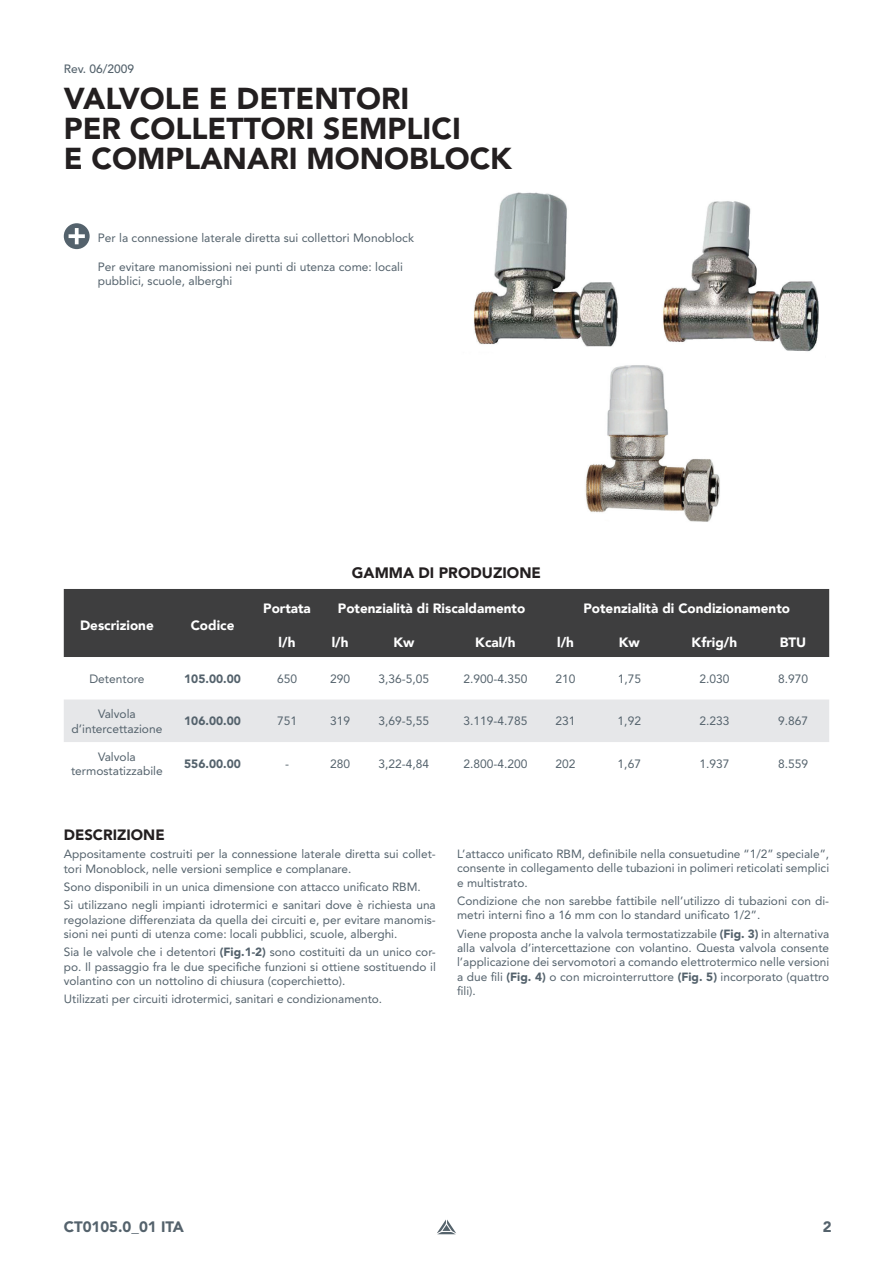
<style>
.page{position:relative;width:893px;height:1263px;background:#fff}
.page>*{position:absolute;margin:0;border:0;box-sizing:border-box;transform-origin:0 0}
.t1{font:900 30px/30px "Avenir LT Pro";color:#231f20}
.t2{font:900 15px "Avenir LT Pro";color:#231f20}
.t3{font:900 15px "Avenir LT Pro";color:#54626c}
.t4{font:900 14.85px "Avenir LT Pro";color:#231f20}
.t5{font:900 13.5px "Avenir";color:#fff}
.t6{font:12px/14.4px "Avenir LT Pro";color:#54626c;text-align:center}
.t7{font:900 12px "Avenir LT Pro";color:#54626c}
.t8{font:500 12px "Avenir LT Pro";color:#54626c}
.t9{font:11.85px/14.2px "Avenir LT Pro";color:#54626c}
.s1{font-weight:900}
</style>
<div class="page">
<svg style="left:437px;top:1219px;width:19px;height:15px"></svg>
<div style="left:64px;top:589px;width:765px;height:68px;background:#3e3e3f"></div>
<div style="left:64px;top:699px;width:765px;height:43px;background:#e6e7e9"></div>
<div style="left:64px;top:223px;width:26px;height:26px;background:#54626c;border-radius:50%"></div>
<svg style="left:69px;top:228px;width:16px;height:16px"></svg>
<img style="left:474px;top:192px;width:144px;height:155px">
<img style="left:663px;top:201px;width:156px;height:151px">
<img style="left:585px;top:365px;width:135px;height:157px">
<p class="t8" style="left:64px;top:62px;width:72px">Rev. 06/2009</p>
<h1 class="t1" style="left:64px;top:83px;width:450px">VALVOLE E DETENTORI<br>PER COLLETTORI SEMPLICI<br>E COMPLANARI MONOBLOCK</h1>
<p class="t6" style="left:98px;top:230px;width:318px">Per la connessione laterale diretta sui collettori Monoblock</p>
<p class="t6" style="left:98px;top:259px;width:307px;text-align:left">Per evitare manomissioni nei punti di utenza come: locali pubblici, scuole, alberghi</p>
<p class="t5" style="left:80px;top:613px;width:75px">Descrizione</p>
<p class="t5" style="left:191px;top:613px;width:45px">Codice</p>
<p class="t2" style="left:352px;top:563px;width:191px">GAMMA DI PRODUZIONE</p>
<p class="t5" style="left:263px;top:596px;width:49px">Portata</p>
<p class="t5" style="left:338px;top:596px;width:189px">Potenzialità di Riscaldamento</p>
<p class="t5" style="left:583px;top:596px;width:208px">Potenzialità di Condizionamento</p>
<p class="t5" style="left:279px;top:630px;width:18px">l/h</p>
<p class="t5" style="left:332px;top:630px;width:18px">l/h</p>
<p class="t5" style="left:393px;top:630px;width:22px">Kw</p>
<p class="t5" style="left:475px;top:630px;width:42px">Kcal/h</p>
<p class="t5" style="left:557px;top:630px;width:18px">l/h</p>
<p class="t5" style="left:619px;top:630px;width:22px">Kw</p>
<p class="t5" style="left:692px;top:630px;width:47px">Kfrig/h</p>
<p class="t5" style="left:780px;top:630px;width:28px">BTU</p>
<p class="t6" style="left:89px;top:671px;width:57px">Detentore</p>
<p class="t7" style="left:184px;top:671px;width:58px">105.00.00</p>
<p class="t6" style="left:277px;top:671px;width:22px">650</p>
<p class="t6" style="left:330px;top:671px;width:22px">290</p>
<p class="t6" style="left:379px;top:671px;width:52px">3,36-5,05</p>
<p class="t6" style="left:463px;top:671px;width:66px">2.900-4.350</p>
<p class="t6" style="left:555px;top:671px;width:22px">210</p>
<p class="t6" style="left:618px;top:671px;width:25px">1,75</p>
<p class="t6" style="left:699px;top:671px;width:32px">2.030</p>
<p class="t6" style="left:778px;top:671px;width:32px">8.970</p>
<p class="t6" style="left:71px;top:707px;width:92px">Valvola d’intercettazione</p>
<p class="t7" style="left:184px;top:714px;width:58px">106.00.00</p>
<p class="t6" style="left:277px;top:714px;width:22px">751</p>
<p class="t6" style="left:330px;top:714px;width:22px">319</p>
<p class="t6" style="left:379px;top:714px;width:52px">3,69-5,55</p>
<p class="t6" style="left:463px;top:714px;width:66px">3.119-4.785</p>
<p class="t6" style="left:555px;top:714px;width:22px">231</p>
<p class="t6" style="left:618px;top:714px;width:25px">1,92</p>
<p class="t6" style="left:699px;top:714px;width:32px">2.233</p>
<p class="t6" style="left:778px;top:714px;width:32px">9.867</p>
<p class="t6" style="left:71px;top:749px;width:93px">Valvola termostatizzabile</p>
<p class="t7" style="left:184px;top:756px;width:58px">556.00.00</p>
<p class="t6" style="left:285px;top:756px;width:5px">-</p>
<p class="t6" style="left:330px;top:756px;width:22px">280</p>
<p class="t6" style="left:379px;top:756px;width:52px">3,22-4,84</p>
<p class="t6" style="left:463px;top:756px;width:66px">2.800-4.200</p>
<p class="t6" style="left:555px;top:756px;width:22px">202</p>
<p class="t6" style="left:618px;top:756px;width:25px">1,67</p>
<p class="t6" style="left:699px;top:756px;width:32px">1.937</p>
<p class="t6" style="left:778px;top:756px;width:32px">8.559</p>
<p class="t4" style="left:64px;top:826px;width:102px">DESCRIZIONE</p>
<p class="t9" style="left:64px;top:847px;width:374px">Appositamente costruiti per la connessione laterale diretta sui collet&shy;tori Monoblock, nelle versioni semplice e complanare.</p>
<p class="t9" style="left:64px;top:877px;width:373px;line-height:18.5px">Sono disponibili in un unica dimensione con attacco unificato RBM.<br>Si utilizzano negli impianti idrotermici e sanitari dove è richiesta una</p>
<p class="t9" style="left:64px;top:912px;width:374px">regolazione differenziata da quella dei circuiti e, per evitare manomis&shy;sioni nei punti di utenza come: locali pubblici, scuole, alberghi.</p>
<p class="t9" style="left:64px;top:945px;width:374px;text-align:justify">Sia le valvole che i detentori <span class="s1">(Fig.1-2)</span> sono costituiti da un unico cor&shy;po. Il passaggio fra le due specifiche funzioni si ottiene sostituendo il volantino con un nottolino di chiusura (coperchietto).</p>
<p class="t9" style="left:64px;top:992px;width:320px">Utilizzati per circuiti idrotermici, sanitari e condizionamento.</p>
<p class="t9" style="left:457px;top:847px;width:374px;text-align:justify">L’attacco unificato RBM, definibile nella consuetudine “1/2” speciale”, consente in collegamento delle tubazioni in polimeri reticolati semplici e multistrato.</p>
<p class="t9" style="left:457px;top:894px;width:374px">Condizione che non sarebbe fattibile nell’utilizzo di tubazioni con di&shy;metri interni fino a 16 mm con lo standard unificato 1/2”.</p>
<p class="t9" style="left:457px;top:926px;width:374px;text-align:justify">Viene proposta anche la valvola termostatizzabile <span class="s1">(Fig. 3)</span> in alternativa alla valvola d’intercettazione con volantino. Questa valvola consente l’applicazione dei servomotori a comando elettrotermico nelle versioni a due fili <span class="s1">(Fig. 4)</span> o con microinterruttore <span class="s1">(Fig. 5)</span> incorporato (quattro fili).</p>
<p class="t3" style="left:64px;top:1218px;width:122px">CT0105.0_01 ITA</p>
<p class="t3" style="left:823px;top:1218px;width:10px">2</p>
</div>
